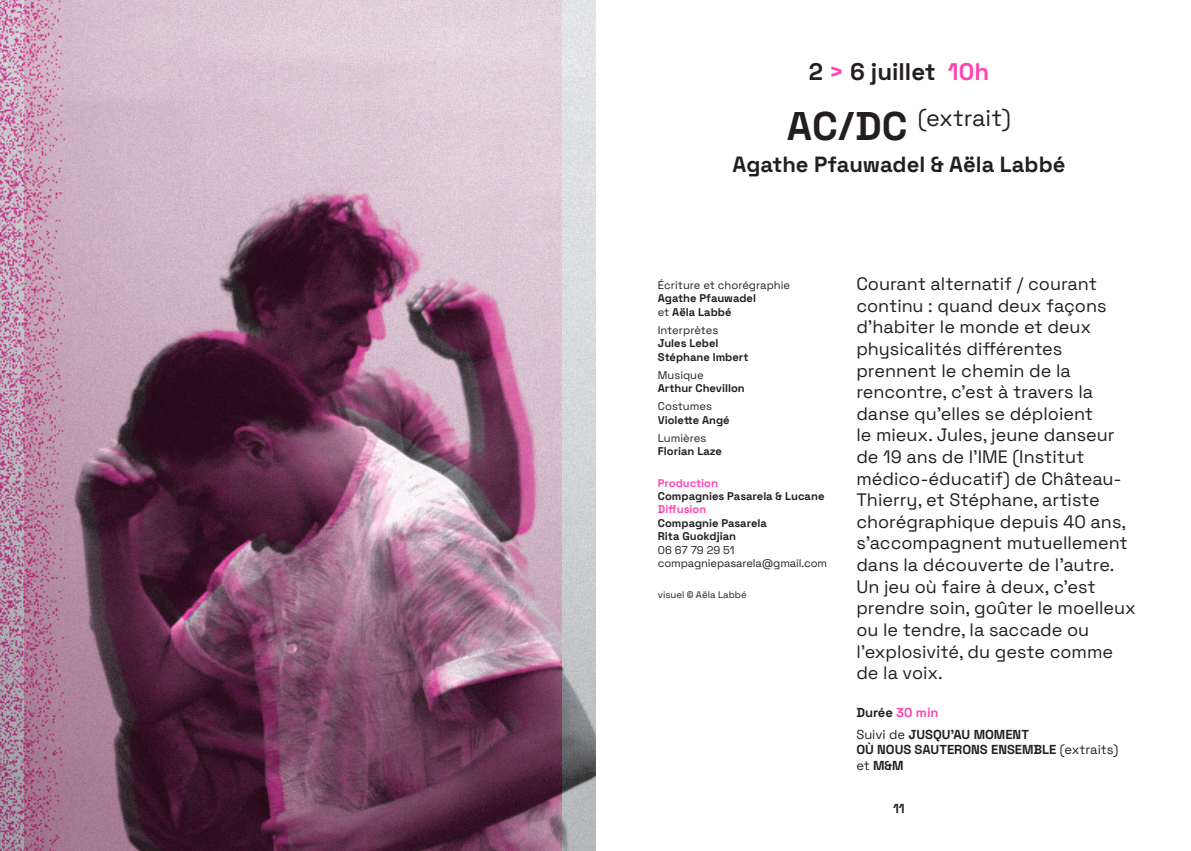
<style>
.page{position:relative;width:1191px;height:851px;background:#fff}
.page>*{position:absolute;margin:0;border:0;box-sizing:border-box;transform-origin:0 0}
.t1{font:300 24px "Space Grotesk";color:#231f20}
.t2{font:300 23.4px "Space Grotesk";color:#231f20}
.t3{font:300 22px "Space Grotesk";color:#231f20}
.t4{font:300 18px/21.6px "Space Grotesk";color:#231f20}
.t5{font:300 13px/21.2px "Space Grotesk";color:#231f20}
.t6{font:300 11.2px/13.4px "Space Grotesk";color:#231f20}
.t7{font:300 11.2px "Space Grotesk";color:#ff44b2}
.t8{font:300 9.6px "Space Grotesk";color:#231f20}
.s1{color:#ff44b2}
.s2{font-size:40px}
</style>
<div class="page">
<img style="left:561px;top:0;width:34px;height:850px">
<img style="left:65px;top:0;width:496px;height:850px">
<img style="left:0;top:0;width:65px;height:850px">
<h1 class="t1" style="left:808px;top:54px;width:182px">2 <span class="s1">&gt;</span> 6 juillet <span class="s1">10h</span></h1>
<p class="t2" style="left:787px;top:101px;width:225px"><span class="s2">AC/DC</span> (extrait)</p>
<p class="t3" style="left:732px;top:148px;width:334px">Agathe Pfauwadel &amp; Aëla Labbé</p>
<p class="t6" style="left:658px;top:278px;width:134px">Écriture et chorégraphie<br>Agathe Pfauwadel<br>et Aëla Labbé</p>
<p class="t6" style="left:658px;top:322px;width:92px">Interprètes<br>Jules Lebel<br>Stéphane Imbert</p>
<p class="t6" style="left:658px;top:367px;width:88px">Musique<br>Arthur Chevillon</p>
<p class="t6" style="left:658px;top:399px;width:73px">Costumes<br>Violette Angé</p>
<p class="t6" style="left:658px;top:430px;width:66px">Lumières<br>Florian Laze</p>
<p class="t7" style="left:658px;top:474px;width:62px">Production</p>
<p class="t6" style="left:658px;top:488px;width:168px">Compagnies Pasarela &amp; Lucane</p>
<p class="t7" style="left:658px;top:501px;width:50px">Diffusion</p>
<p class="t6" style="left:658px;top:515px;width:171px">Compagnie Pasarela<br>Rita Guokdjian<br>06 67 79 29 51 compagniepasarela@gmail.com</p>
<p class="t8" style="left:658px;top:587px;width:90px">visuel © Aëla Labbé</p>
<p class="t4" style="left:856px;top:272px;width:281px">Courant alternatif / courant continu : quand deux façons d’habiter le monde et deux physicalités différentes prennent le chemin de la rencontre, c’est à travers la danse qu’elles se déploient<br>le mieux. Jules, jeune danseur de 19 ans de l’IME (Institut médico-éducatif) de Château-<br>Thierry, et Stéphane, artiste chorégraphique depuis 40 ans, s’accompagnent mutuellement dans la découverte de l’autre.<br>Un jeu où faire à deux, c’est prendre soin, goûter le moelleux ou le tendre, la saccade ou l’explosivité, du geste comme de la voix.</p>
<p class="t5" style="left:856px;top:701px;width:174px">Durée <span class="s1">30 min<br></span>Suivi de JUSQU’AU MOMENT</p>
<p class="t5" style="left:856px;top:741px;width:264px;line-height:15.6px">OÙ NOUS SAUTERONS ENSEMBLE (extraits) et M&amp;M</p>
<p class="t5" style="left:893px;top:796px;width:13px">11</p>
</div>
